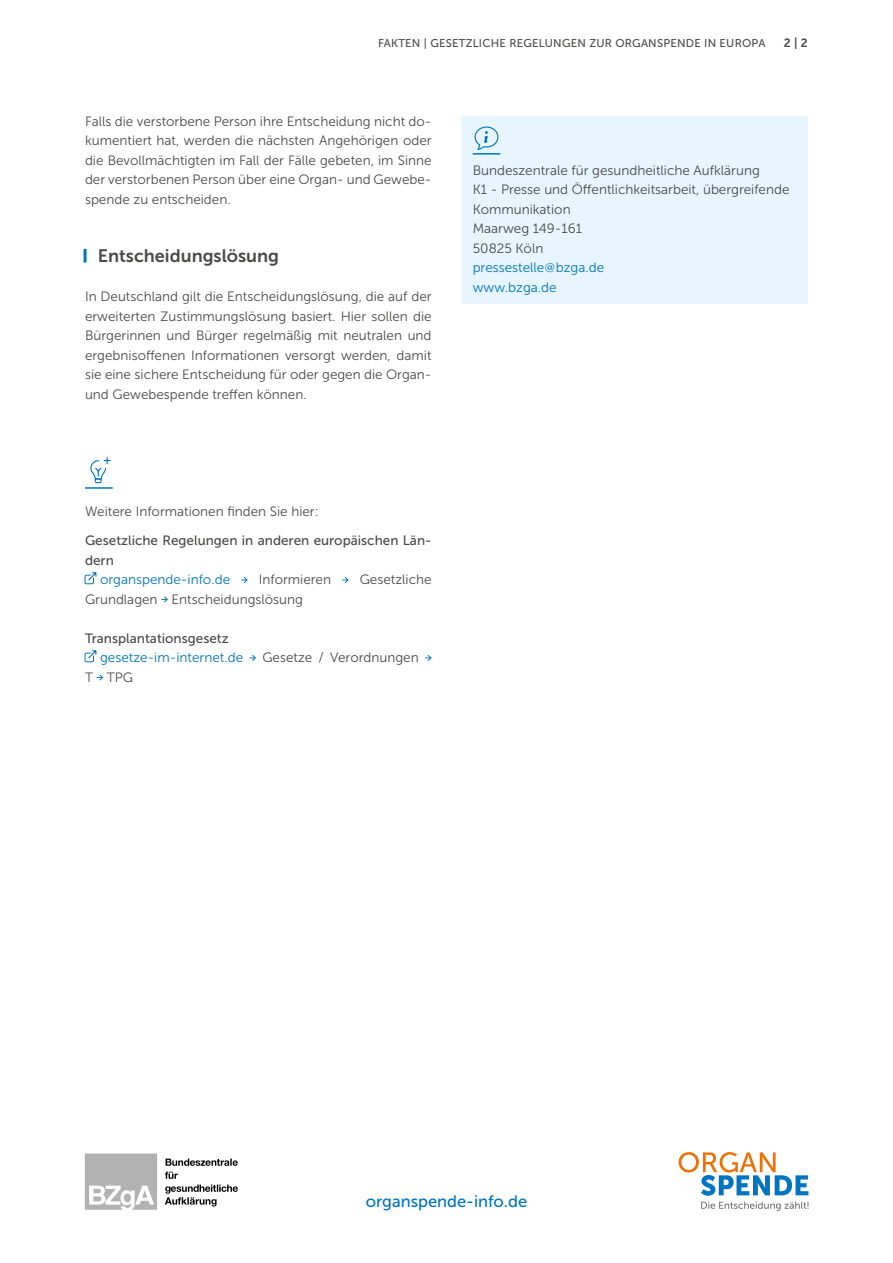
<style>
.page{position:relative;width:893px;height:1263px;background:#fff}
.page>*{position:absolute;margin:0;border:0;box-sizing:border-box;transform-origin:0 0}
.H2___Blau{font:18px "Museo Sans 700";color:#4a4a49}
.t1{font:16.5px "Museo Sans 500";color:#0075bf}
.Fliesstext{font:13.5px/19.5px "Museo Sans 300";color:#4a4a49;text-align:justify}
.Pressekontakt{font:13.5px/19.5px "Museo Sans 300";color:#4a4a49}
.Fliesstext-2{font:13.5px/19.5px "Museo Sans 500";color:#4a4a49}
.Fliesstext-3{font:13.5px "Museo Sans 300";color:#0075bf}
.Pressekontakt-2{font:13.5px "Museo Sans 300";color:#0075bf}
.t2{font:12px "Museo Sans 700";color:#4a4a49}
.t3{font:11.25px "Museo Sans 500";letter-spacing:.02em;color:#4a4a49}
.s1{font-family:"Univers";font-size:12px}
</style>
<div class="page">
<hr style="left:84px;top:249px;width:3px;height:14px;background:#0075bf">
<div style="left:461px;top:116px;width:347px;height:188px;background:#e6f5fe"></div>
<hr style="left:473px;top:153px;width:27px;height:2px;background:#0075bf">
<svg style="left:474px;top:126px;width:25px;height:24px"></svg>
<svg style="left:84px;top:572px;width:13px;height:13px"></svg>
<svg style="left:241px;top:577px;width:7px;height:6px"></svg>
<svg style="left:342px;top:577px;width:7px;height:6px"></svg>
<svg style="left:161px;top:596px;width:7px;height:6px"></svg>
<svg style="left:84px;top:650px;width:13px;height:13px"></svg>
<svg style="left:249px;top:655px;width:7px;height:6px"></svg>
<svg style="left:425px;top:655px;width:7px;height:6px"></svg>
<svg style="left:97px;top:674px;width:6px;height:6px"></svg>
<hr style="left:85px;top:487px;width:28px;height:2px;background:#0075bf">
<svg style="left:90px;top:457px;width:20px;height:27px"></svg>
<svg style="left:165px;top:1158px;width:73px;height:48px"></svg>
<svg style="left:85px;top:1153px;width:72px;height:57px;background:#c1c0c0"></svg>
<svg style="left:679px;top:1152px;width:129px;height:44px"></svg>
<svg style="left:701px;top:1202px;width:107px;height:9px"></svg>
<p class="t3" style="left:378px;top:37px;width:389px">FAKTEN | GESETZLICHE REGELUNGEN ZUR ORGANSPENDE IN EUROPA</p>
<p class="t2" style="left:784px;top:36px;width:26px">2 | 2</p>
<p class="Fliesstext" style="left:85px;top:112px;width:348px">Falls die verstorbene Person ihre Entscheidung nicht do&shy;kumentiert hat, werden die nächsten Angehörigen oder die Bevollmächtigten im Fall der Fälle gebeten, im Sinne der verstorbenen Person über eine Organ- und Gewebe&shy;spende zu entscheiden.</p>
<p class="H2___Blau" style="left:98px;top:246px;width:183px">Entscheidungslösung</p>
<p class="Fliesstext" style="left:85px;top:287px;width:348px">In Deutschland gilt die Entscheidungslösung, die auf der erweiterten Zustimmungslösung basiert. Hier sollen die Bürgerinnen und Bürger regelmäßig mit neutralen und ergebnisoffenen Informationen versorgt werden, damit sie eine sichere Entscheidung für oder gegen die Organ&shy;und Gewebespende treffen können.</p>
<p class="Pressekontakt" style="left:473px;top:160px;width:289px">Bundeszentrale für gesundheitliche Aufklärung</p>
<p class="Pressekontakt" style="left:473px;top:180px;width:318px">K1 - Presse und Öffentlichkeitsarbeit, übergreifende<br>Kommunikation</p>
<p class="Pressekontakt" style="left:473px;top:219px;width:111px">Maarweg 149-161</p>
<p class="Pressekontakt" style="left:473px;top:238px;width:72px">50825 Köln</p>
<p class="Pressekontakt-2" style="left:473px;top:260px;width:133px">pressestelle<span class="s1">@</span>bzga.de</p>
<p class="Pressekontakt-2" style="left:473px;top:280px;width:85px">www.bzga.de</p>
<p class="Fliesstext" style="left:85px;top:502px;width:235px">Weitere Informationen finden Sie hier:</p>
<p class="Fliesstext-2" style="left:85px;top:531px;width:348px">Gesetzliche Regelungen in anderen europäischen Län&shy;dern</p>
<p class="Fliesstext-3" style="left:100px;top:572px;width:132px">organspende-info.de</p>
<p class="Fliesstext" style="left:259px;top:570px;width:74px">Informieren</p>
<p class="Fliesstext" style="left:360px;top:570px;width:73px">Gesetzliche</p>
<p class="Fliesstext" style="left:85px;top:589px;width:219px">Grundlagen Entscheidungslösung</p>
<p class="Fliesstext-2" style="left:85px;top:628px;width:145px">Transplantationsgesetz</p>
<p class="Fliesstext-3" style="left:100px;top:650px;width:145px">gesetze-im-internet.de</p>
<p class="Fliesstext" style="left:262px;top:648px;width:158px">Gesetze / Verordnungen</p>
<p class="Fliesstext" style="left:85px;top:667px;width:50px">T TPG</p>
<p class="t1" style="left:366px;top:1192px;width:163px">organspende-info.de</p>
</div>
